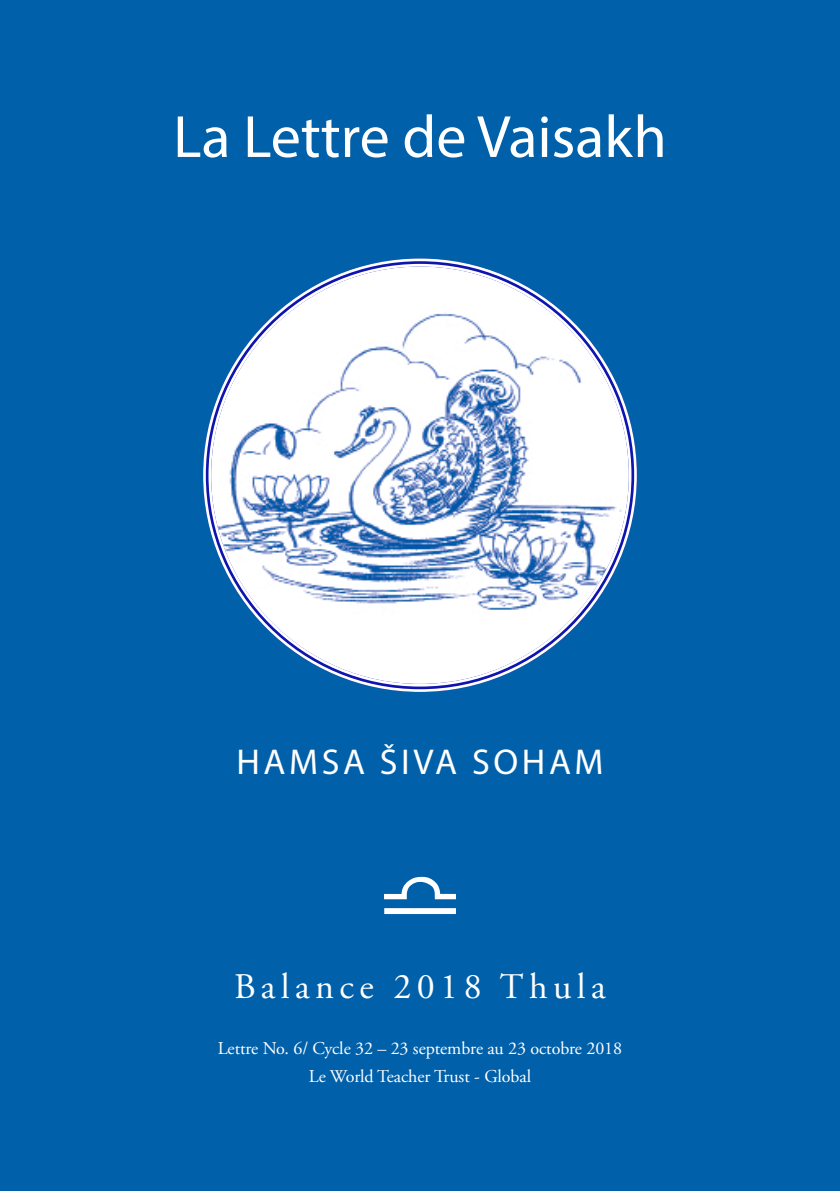
<style>
.page{position:relative;width:840px;height:1191px;background:#fff}
.page>*{position:absolute;margin:0;border:0;box-sizing:border-box;transform-origin:0 0}
.t1{font:72px "Glyphs";color:#fff}
.t2{font:60px "Myriad Pro";color:#fff}
.t3{font:36px "Adobe Garamond Pro";letter-spacing:.15em;color:#fff}
.t4{font:36px "Myriad Pro";letter-spacing:.1em;color:#fff}
.t5{font:18px/28px "Adobe Garamond Pro";letter-spacing:-.005em;color:#fff;text-align:center}
</style>
<div class="page">
<div style="left:0;top:0;width:839px;height:1191px;background:#0060a9"></div>
<img style="left:207px;top:267px;width:422px;height:421px">
<h2 class="t2" style="left:173px;top:100px;width:495px">La Lettre de Vaisakh</h2>
<h3 class="t4" style="left:236px;top:739px;width:368px">HAMSA ŠIVA SOHAM</h3>
<h1 class="t1" style="left:380px;top:852px;width:80px">7</h1>
<h3 class="t3" style="left:234px;top:965px;width:373px">Balance 2018 Thula</h3>
<p class="t5" style="left:218px;top:1035px;width:405px">Lettre No. 6/ Cycle 32 – 23 septembre au 23 octobre 2018<br>Le World Teacher Trust - Global</p>
</div>
